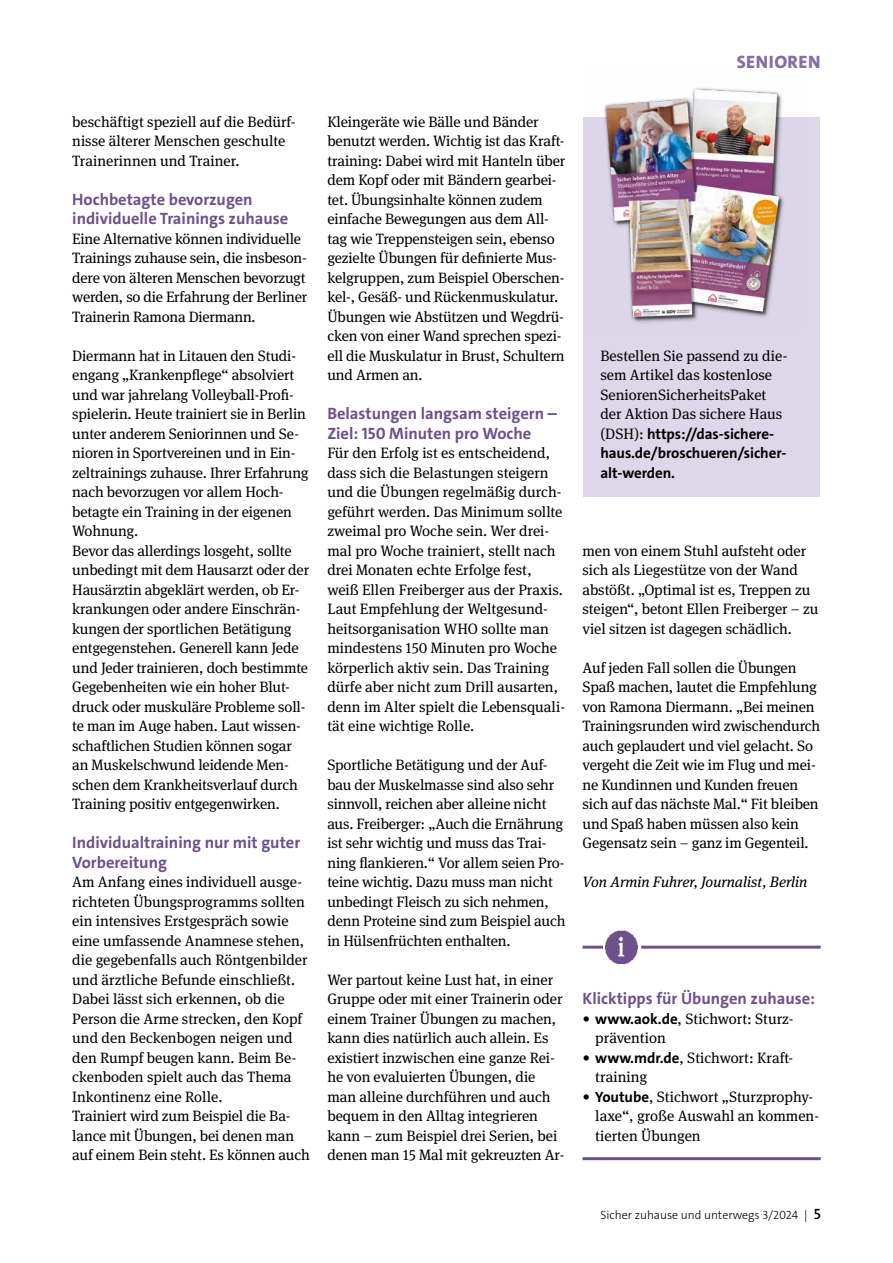
<style>
.page{position:relative;width:893px;height:1263px;background:#fff}
.page>*{position:absolute;margin:0;border:0;box-sizing:border-box;transform-origin:0 0}
.t1{font:800 18px "The Sans";letter-spacing:.025em;color:#866da2}
.Subhead{font:700 16.5px/19.5px "The Sans";color:#6d508d}
.Fließtext{font:15px/19.5px "DGUV Meta Serif";letter-spacing:-.01em;color:#000}
.Autor{font:italic 15px "DGUV Meta Serif";color:#000}
.t2{font:300 12px "The Sans";color:#000}
.s1{font-family:"The Sans";font-weight:700}
.s2{font-weight:600;font-size:15px}
</style>
<div class="page">
<div style="left:583px;top:117px;width:237px;height:379px;background:#ddd7e9"></div>
<img style="left:606px;top:931px;width:32px;height:32px">
<svg style="left:583px;top:946px;width:238px;height:3px"></svg>
<svg style="left:583px;top:1157px;width:238px;height:3px"></svg>
<img style="left:604px;top:88px;width:180px;height:235px">
<p class="t1" style="left:737px;top:50px;width:85px">SENIOREN</p>
<p class="Fließtext" style="left:72px;top:112px;width:225px">beschäftigt speziell auf die Bedürf&shy;nisse älterer Menschen geschulte<br>Trainerinnen und Trainer.</p>
<h4 class="Subhead" style="left:72px;top:189px;width:218px">Hochbetagte bevorzugen individuelle Trainings zuhause</h4>
<p class="Fließtext" style="left:72px;top:229px;width:236px">Eine Alternative können individuelle Trainings zuhause sein, die insbeson&shy;dere von älteren Menschen bevorzugt werden, so die Erfahrung der Berliner Trainerin Ramona Diermann.</p>
<p class="Fließtext" style="left:72px;top:346px;width:238px">Diermann hat in Litauen den Studi&shy;engang „Krankenpflege“ absolviert und war jahrelang Volleyball-Profi&shy;spielerin. Heute trainiert sie in Berlin unter anderem Seniorinnen und Se&shy;nioren in Sportvereinen und in Ein&shy;zeltrainings zuhause. Ihrer Erfahrung nach bevorzugen vor allem Hoch&shy;betagte ein Training in der eigenen Wohnung.<br>Bevor das allerdings losgeht, sollte unbedingt mit dem Hausarzt oder der Hausärztin abgeklärt werden, ob Er&shy;krankungen oder andere Einschrän&shy;kungen der sportlichen Betätigung entgegenstehen. Generell kann Jede und Jeder trainieren, doch bestimmte Gegebenheiten wie ein hoher Blut&shy;druck oder muskuläre Probleme soll&shy;te man im Auge haben. Laut wissen&shy;schaftlichen Studien können sogar an Muskelschwund leidende Men&shy;schen dem Krankheitsverlauf durch Training positiv entgegenwirken.</p>
<h4 class="Subhead" style="left:72px;top:833px;width:229px">Individualtraining nur mit guter<br>Vorbereitung</h4>
<p class="Fließtext" style="left:72px;top:872px;width:237px">Am Anfang eines individuell ausge&shy;richteten Übungsprogramms sollten ein intensives Erstgespräch sowie eine umfassende Anamnese stehen, die gegebenfalls auch Röntgenbilder und ärztliche Befunde einschließt.<br>Dabei lässt sich erkennen, ob die Person die Arme strecken, den Kopf und den Beckenbogen neigen und den Rumpf beugen kann. Beim Be&shy;ckenboden spielt auch das Thema Inkontinenz eine Rolle.</p>
<p class="Fließtext" style="left:72px;top:1106px;width:239px">Trainiert wird zum Beispiel die Ba&shy;lance mit Übungen, bei denen man auf einem Bein steht. Es können auch</p>
<p class="Fließtext" style="left:327px;top:112px;width:239px">Kleingeräte wie Bälle und Bänder benutzt werden. Wichtig ist das Kraft&shy;training: Dabei wird mit Hanteln über dem Kopf oder mit Bändern gearbei&shy;tet. Übungsinhalte können zudem einfache Bewegungen aus dem All&shy;tag wie Treppensteigen sein, ebenso gezielte Übungen für definierte Mus&shy;kelgruppen, zum Beispiel Oberschen&shy;kel-, Gesäß- und Rückenmuskulatur.<br>Übungen wie Abstützen und Wegdrü&shy;cken von einer Wand sprechen spezi&shy;ell die Muskulatur in Brust, Schultern und Armen an.</p>
<h4 class="Subhead" style="left:327px;top:404px;width:231px">Belastungen langsam steigern –<br>Ziel: 150 Minuten pro Woche</h4>
<p class="Fließtext" style="left:327px;top:443px;width:239px">Für den Erfolg ist es entscheidend, dass sich die Belastungen steigern und die Übungen regelmäßig durch&shy;geführt werden. Das Minimum sollte zweimal pro Woche sein. Wer drei&shy;mal pro Woche trainiert, stellt nach drei Monaten echte Erfolge fest, weiß Ellen Freiberger aus der Praxis.<br>Laut Empfehlung der Weltgesund&shy;heitsorganisation WHO sollte man mindestens 150 Minuten pro Woche körperlich aktiv sein. Das Training dürfe aber nicht zum Drill ausarten, denn im Alter spielt die Lebensquali&shy;tät eine wichtige Rolle.</p>
<p class="Fließtext" style="left:327px;top:755px;width:240px">Sportliche Betätigung und der Auf&shy;bau der Muskelmasse sind also sehr sinnvoll, reichen aber alleine nicht aus. Freiberger: „Auch die Ernährung ist sehr wichtig und muss das Trai&shy;ning flankieren.“ Vor allem seien Pro&shy;teine wichtig. Dazu muss man nicht unbedingt Fleisch zu sich nehmen, denn Proteine sind zum Beispiel auch in Hülsenfrüchten enthalten.</p>
<p class="Fließtext" style="left:327px;top:970px;width:238px">Wer partout keine Lust hat, in einer Gruppe oder mit einer Trainerin oder einem Trainer Übungen zu machen, kann dies natürlich auch allein. Es existiert inzwischen eine ganze Rei&shy;he von evaluierten Übungen, die man alleine durchführen und auch bequem in den Alltag integrieren kann – zum Beispiel drei Serien, bei denen man 15 Mal mit gekreuzten Ar-</p>
<p class="Fließtext" style="left:600px;top:346px;width:189px">Bestellen Sie passend zu die&shy;sem Artikel das kostenlose<br>SeniorenSicherheitsPaket der Aktion Das sichere Haus (DSH): <span class="s1">https://das-sichere&shy;haus.de/broschueren/sicher&shy;alt-werden.</span></p>
<p class="Fließtext" style="left:583px;top:541px;width:237px">men von einem Stuhl aufsteht oder sich als Liegestütze von der Wand abstößt. „Optimal ist es, Treppen zu steigen“, betont Ellen Freiberger – zu viel sitzen ist dagegen schädlich.</p>
<p class="Fließtext" style="left:583px;top:658px;width:239px">Auf jeden Fall sollen die Übungen Spaß machen, lautet die Empfehlung von Ramona Diermann. „Bei meinen Trainingsrunden wird zwischendurch auch geplaudert und viel gelacht. So vergeht die Zeit wie im Flug und mei&shy;ne Kundinnen und Kunden freuen sich auf das nächste Mal.“ Fit bleiben und Spaß haben müssen also kein Gegensatz sein – ganz im Gegenteil.</p>
<p class="Autor" style="left:583px;top:873px;width:226px">Von Armin Fuhrer, Journalist, Berlin</p>
<h4 class="Subhead" style="left:583px;top:989px;width:234px">Klicktipps für Übungen zuhause:</h4>
<p class="Fließtext" style="left:595px;top:1009px;width:198px;text-indent:-13px">• <span class="s1">www.aok.de</span>, Stichwort: Sturz&shy;prävention</p>
<p class="Fließtext" style="left:595px;top:1048px;width:198px;text-indent:-13px">• <span class="s1">www.mdr.de</span>, Stichwort: Kraft&shy;training</p>
<p class="Fließtext" style="left:595px;top:1087px;width:225px;text-indent:-13px">• <span class="s1">Youtube</span>, Stichwort „Sturzprophy&shy;laxe“, große Auswahl an kommen&shy;tierten Übungen</p>
<p class="t2" style="left:600px;top:1207px;width:222px">Sicher zuhause und unterwegs 3/2024 | <span class="s2">5</span></p>
</div>
